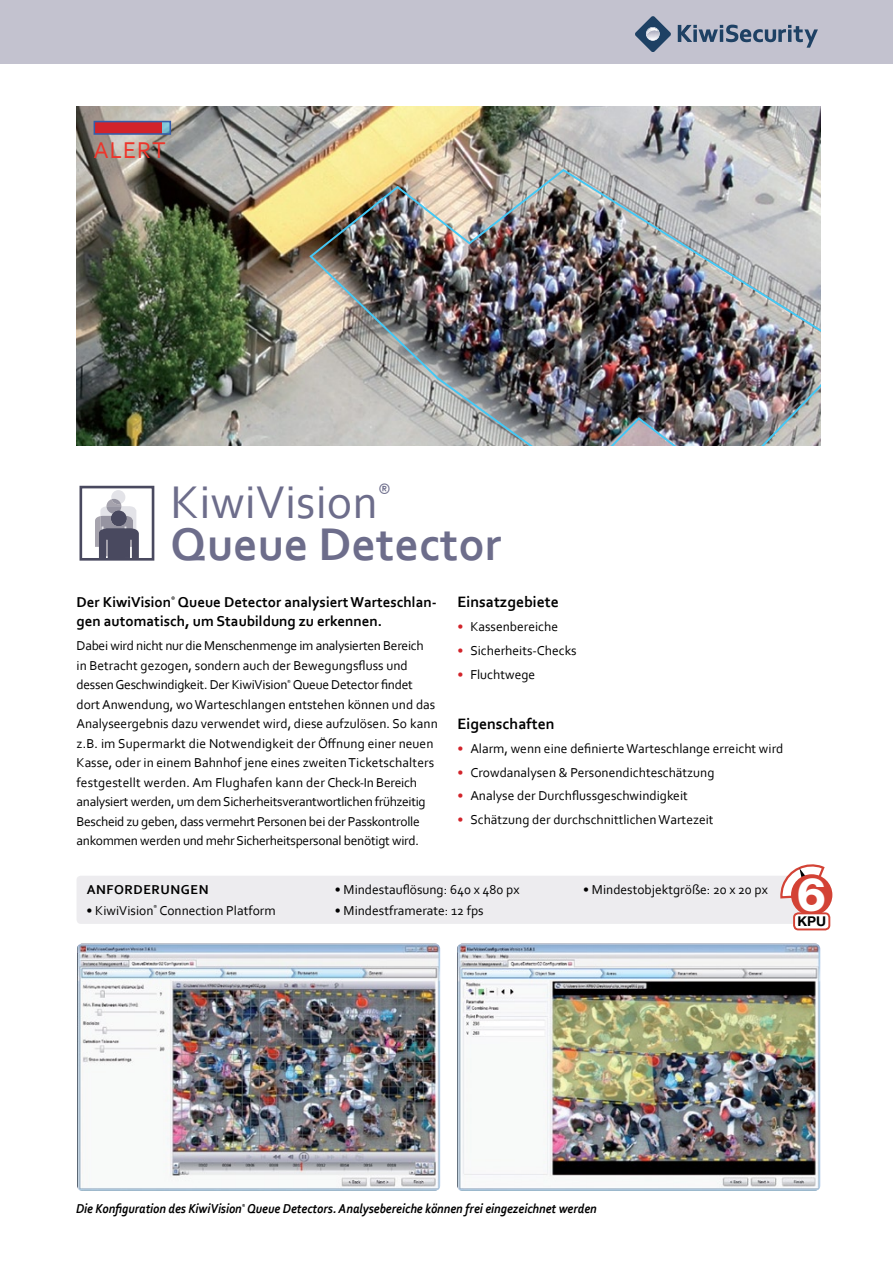
<style>
.page{position:relative;width:893px;height:1263px;background:#fff}
.page>*{position:absolute;margin:0;border:0;box-sizing:border-box;transform-origin:0 0}
.t1{font:700 48px "Corbel";color:#6d6d8b}
.t2{font:48px "Corbel";color:#6d6d8b}
.t3{font:800 46.5px "Helvetica Neue LT Std";color:#fff}
.t4{font:24px "Corbel";letter-spacing:.04em;color:#ee342a}
.t5{font:21.6px "Corbel";color:#6d6d8b}
.t6{font:700 15.75px "Corbel";color:#000}
.t7{font:700 15px "Corbel";color:#000}
.t8{font:13.5px/19.5px "Corbel";letter-spacing:-.02em;color:#000}
.t9{font:13.5px "Corbel";color:#000}
.t10{font:italic 700 13.5px "Corbel";color:#000;scale:.9 1}
.t11{font:700 13.5px "Corbel";letter-spacing:.04em;color:#000}
.t12{font:700 13.5px "Helvetica Neue LT Std";color:#000}
.t13{font:700 6.75px "Corbel";color:#000}
.s1{color:#d2232a}
</style>
<div class="page">
<div style="left:0;top:0;width:893px;height:64px;background:#c3c2cf"></div>
<svg style="left:635px;top:16px;width:36px;height:36px"></svg>
<svg style="left:678px;top:25px;width:140px;height:23px"></svg>
<div style="left:77px;top:876px;width:744px;height:48px;background:#edecef;border-radius:4px"></div>
<img style="left:457px;top:944px;width:363px;height:247px">
<img style="left:77px;top:944px;width:363px;height:247px">
<img style="left:77px;top:106px;width:744px;height:339px">
<img style="left:308px;top:168px;width:513px;height:277px">
<div style="left:94px;top:122px;width:76px;height:12px;background:#7fc5d7"></div>
<div style="left:94px;top:122px;width:68px;height:12px;background:#d2232a"></div>
<div style="left:94px;top:121px;width:77px;height:14px;border:2px solid #355daa"></div>
<svg style="left:780px;top:864px;width:46px;height:35px"></svg>
<div style="left:791px;top:874px;width:41px;height:42px;background:#d34235;border-radius:50%"></div>
<div style="left:794px;top:913px;width:35px;height:16px;background:#fff;border-radius:4px"></div>
<div style="left:793px;top:912px;width:37px;height:18px;border:2px solid #d34235;border-radius:4px"></div>
<svg style="left:95px;top:490px;width:44px;height:67px"></svg>
<div style="left:80px;top:486px;width:74px;height:75px;border:3px solid #49495f"></div>
<h3 class="t4" style="left:94px;top:135px;width:74px">ALERT</h3>
<h1 class="t2" style="left:171px;top:472px;width:209px">KiwiVision</h1>
<h3 class="t5" style="left:378px;top:478px;width:15px">®</h3>
<h1 class="t1" style="left:171px;top:514px;width:333px">Queue Detector</h1>
<p class="t7" style="left:77px;top:593px;width:362px">Der KiwiVision Queue Detector analysiert Warteschlan-</p>
<p class="t6" style="left:458px;top:592px;width:103px">Einsatzgebiete</p>
<p class="t9" style="left:458px;top:618px;width:102px"><span class="s1">•</span> Kassenbereiche</p>
<p class="t9" style="left:458px;top:642px;width:121px"><span class="s1">•</span> Sicherheits-Checks</p>
<p class="t9" style="left:458px;top:666px;width:79px"><span class="s1">•</span> Fluchtwege</p>
<p class="t6" style="left:458px;top:714px;width:98px">Eigenschaften</p>
<p class="t9" style="left:458px;top:740px;width:327px"><span class="s1">•</span> Alarm, wenn eine definierte Warteschlange erreicht wird</p>
<p class="t9" style="left:458px;top:764px;width:258px"><span class="s1">•</span> Crowdanalysen &amp; Personendichteschätzung</p>
<p class="t9" style="left:458px;top:787px;width:232px"><span class="s1">•</span> Analyse der Durchflussgeschwindigkeit</p>
<p class="t9" style="left:458px;top:811px;width:257px"><span class="s1">•</span> Schätzung der durchschnittlichen Wartezeit</p>
<p class="t13" style="left:171px;top:594px;width:6px">®</p>
<p class="t7" style="left:77px;top:612px;width:307px">gen automatisch, um Staubildung zu erkennen.</p>
<p class="t8" style="left:77px;top:635px;width:363px">Dabei wird nicht nur die Menschenmenge im analysierten Bereich<br>in Betracht gezogen, sondern auch der Bewegungsfluss und dessen Geschwindigkeit. Der KiwiVision<sup>®</sup> Queue Detector findet dort Anwendung, wo Warteschlangen entstehen können und das Analyseergebnis dazu verwendet wird, diese aufzulösen. So kann z.B. im Supermarkt die Notwendigkeit der Öffnung einer neuen Kasse, oder in einem Bahnhof jene eines zweiten Ticketschalters festgestellt werden. Am Flughafen kann der Check-In Bereich analysiert werden, um dem Sicherheitsverantwortlichen frühzeitig Bescheid zu geben, dass vermehrt Personen bei der Passkontrolle ankommen werden und mehr Sicherheitspersonal benötigt wird.</p>
<p class="t11" style="left:87px;top:881px;width:121px">AnFORDERUNGEN</p>
<p class="t9" style="left:87px;top:902px;width:191px">• KiwiVision<sup>®</sup> Connection Platform</p>
<p class="t9" style="left:335px;top:881px;width:186px">• Mindestauflösung: 640 x 480 px</p>
<p class="t9" style="left:335px;top:902px;width:150px">• Mindestframerate: 12 fps</p>
<p class="t9" style="left:583px;top:881px;width:186px">• Mindestobjektgröße: 20 x 20 px</p>
<h2 class="t3" style="left:797px;top:866px;width:31px">6</h2>
<p class="t12" style="left:797px;top:913px;width:30px">KPU</p>
<p class="t10" style="left:76px;top:1200px;width:580px">Die Konfiguration des KiwiVision<sup>®</sup> Queue Detectors. Analysebereiche können frei eingezeichnet werden</p>
</div>
